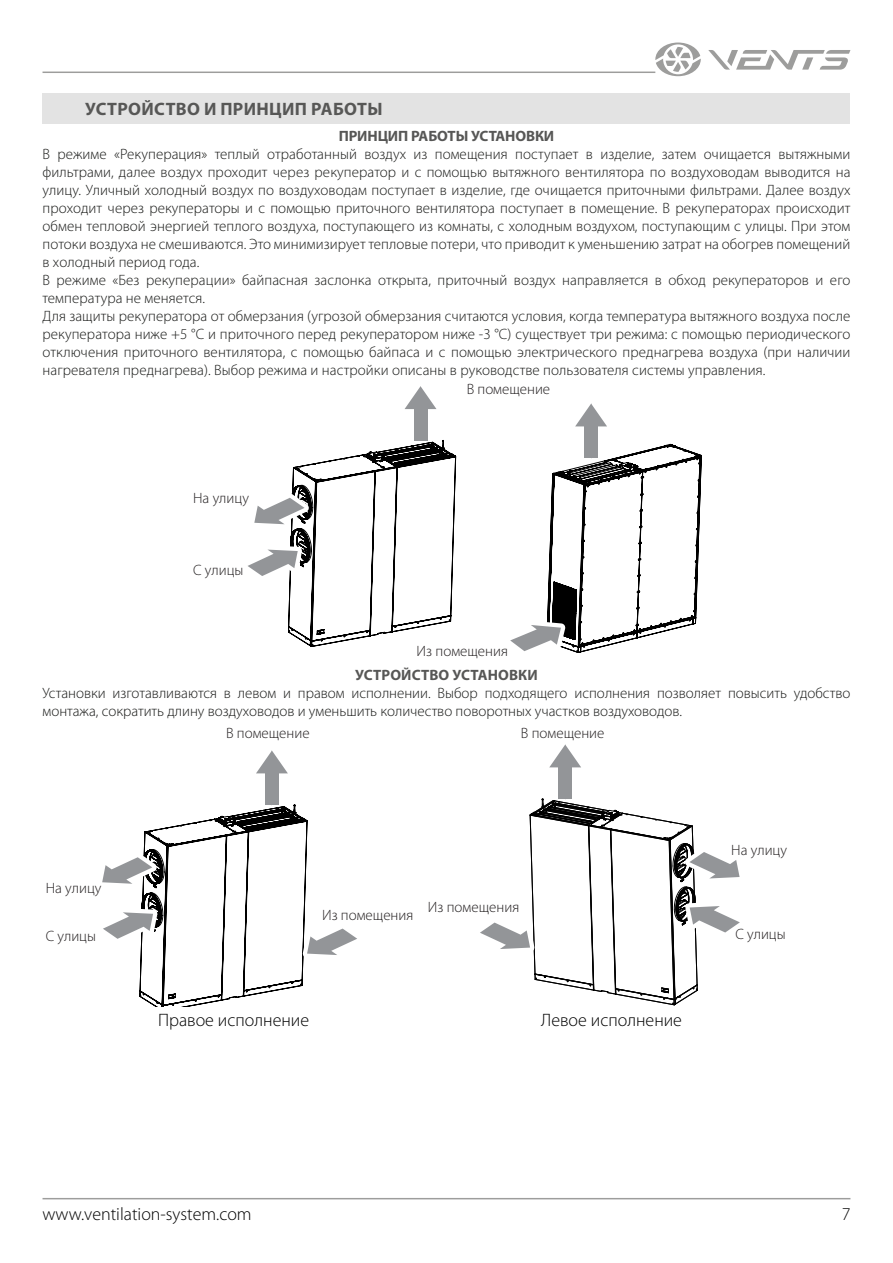
<style>
.page{position:relative;width:893px;height:1263px;background:#fff}
.page>*{position:absolute;margin:0;border:0;box-sizing:border-box;transform-origin:0 0}
.t1{font:300 18px "Myriad Pro";color:#000}
.t2{font:700 18px "Myriad Pro";letter-spacing:.02em;color:#575756}
.t3{font:300 15px/18px "Myriad Pro";letter-spacing:.005em;color:#191a18}
.t4{font:300 15px "Myriad Pro";color:#231f20}
.t5{font:700 15px "Myriad Pro";letter-spacing:-.01em;color:#575756}
.t6{font:700 15px "Myriad Pro";letter-spacing:.01em;color:#575756}
</style>
<div class="page">
<hr style="left:43px;top:1198px;width:807px;height:1px;background:#9d9d9c">
<hr style="left:43px;top:72px;width:612px;height:1px;background:#9d9d9c">
<svg style="left:708px;top:50px;width:142px;height:20px"></svg>
<svg style="left:655px;top:43px;width:46px;height:33px"></svg>
<div style="left:43px;top:93px;width:807px;height:31px;background:#e3e3e3"></div>
<svg style="left:510px;top:444px;width:192px;height:209px"></svg>
<svg style="left:248px;top:440px;width:208px;height:207px"></svg>
<div style="left:414px;top:406px;width:13px;height:35px;background:#939598"></div>
<svg style="left:405px;top:386px;width:31px;height:23px"></svg>
<div style="left:584px;top:423px;width:14px;height:35px;background:#939598"></div>
<svg style="left:575px;top:404px;width:32px;height:22px"></svg>
<svg style="left:102px;top:804px;width:255px;height:202px"></svg>
<div style="left:265px;top:770px;width:13px;height:35px;background:#939598"></div>
<svg style="left:256px;top:750px;width:32px;height:23px"></svg>
<svg style="left:480px;top:798px;width:260px;height:208px"></svg>
<div style="left:559px;top:764px;width:13px;height:35px;background:#939598"></div>
<svg style="left:549px;top:744px;width:32px;height:23px"></svg>
<p class="t2" style="left:85px;top:97px;width:299px">УСТРОЙСТВО И ПРИНЦИП РАБОТЫ</p>
<p class="t5" style="left:339px;top:126px;width:217px">ПРИНЦИП РАБОТЫ УСТАНОВКИ</p>
<p class="t3" style="left:43px;top:145px;width:809px">В режиме «Рекуперация» теплый отработанный воздух из помещения поступает в изделие, затем очищается вытяжными фильтрами, далее воздух проходит через рекуператор и с помощью вытяжного вентилятора по воздуховодам выводится на улицу. Уличный холодный воздух по воздуховодам поступает в изделие, где очищается приточными фильтрами. Далее воздух проходит через рекуператоры и с помощью приточного вентилятора поступает в помещение. В рекуператорах происходит обмен тепловой энергией теплого воздуха, поступающего из комнаты, с холодным воздухом, поступающим с улицы. При этом потоки воздуха не смешиваются. Это минимизирует тепловые потери, что приводит к уменьшению затрат на обогрев помещений в холодный период года.<br>В режиме «Без рекуперации» байпасная заслонка открыта, приточный воздух направляется в обход рекуператоров и его температура не меняется.<br>Для защиты рекуператора от обмерзания (угрозой обмерзания считаются условия, когда температура вытяжного воздуха после рекуператора ниже +5 °С и приточного перед рекуператором ниже -3 °С) существует три режима: с помощью периодического отключения приточного вентилятора, с помощью байпаса и с помощью электрического преднагрева воздуха (при наличии нагревателя преднагрева). Выбор режима и настройки описаны в руководстве пользователя системы управления.</p>
<p class="t4" style="left:193px;top:490px;width:57px">На улицу</p>
<p class="t4" style="left:193px;top:562px;width:52px">С улицы</p>
<p class="t4" style="left:467px;top:380px;width:85px">В помещение</p>
<p class="t4" style="left:417px;top:643px;width:93px">Из помещения</p>
<p class="t6" style="left:355px;top:665px;width:184px">УСТРОЙСТВО УСТАНОВКИ</p>
<p class="t3" style="left:43px;top:684px;width:809px">Установки изготавливаются в левом и правом исполнении. Выбор подходящего исполнения позволяет повысить удобство монтажа, сократить длину воздуховодов и уменьшить количество поворотных участков воздуховодов.</p>
<p class="t4" style="left:46px;top:879px;width:57px">На улицу</p>
<p class="t4" style="left:46px;top:928px;width:52px">С улицы</p>
<p class="t4" style="left:226px;top:725px;width:85px">В помещение</p>
<p class="t4" style="left:521px;top:725px;width:85px">В помещение</p>
<p class="t4" style="left:322px;top:907px;width:93px">Из помещения</p>
<p class="t4" style="left:428px;top:899px;width:93px">Из помещения</p>
<p class="t1" style="left:158px;top:1010px;width:153px">Правое исполнение</p>
<p class="t1" style="left:541px;top:1010px;width:142px">Левое исполнение</p>
<p class="t4" style="left:731px;top:841px;width:57px">На улицу</p>
<p class="t4" style="left:735px;top:926px;width:52px">С улицы</p>
<p class="t1" style="left:43px;top:1204px;width:211px">www.ventilation-system.com</p>
<p class="t1" style="left:842px;top:1204px;width:10px">7</p>
</div>
